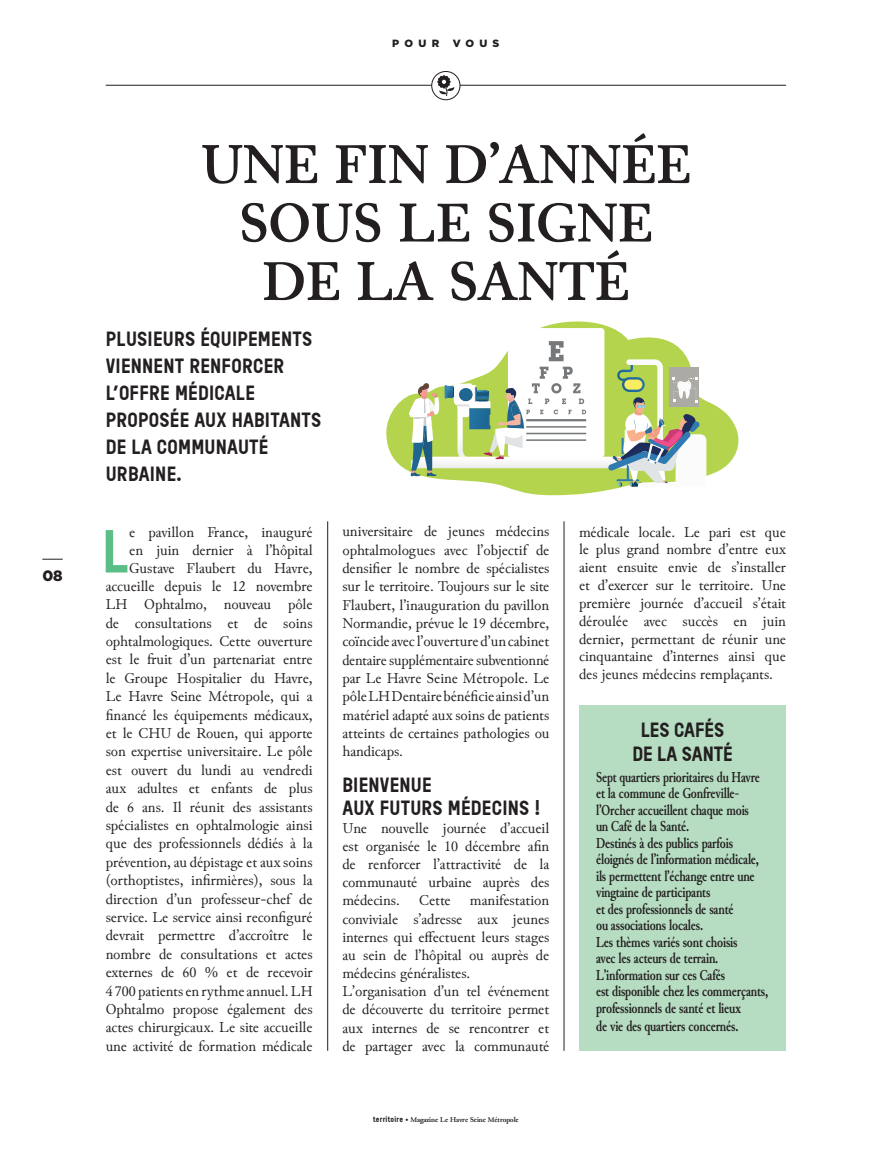
<style>
.page{position:relative;width:891px;height:1149px;background:#fff}
.page>*{position:absolute;margin:0;border:0;box-sizing:border-box;transform-origin:0 0}
.t1{font:700 57.15px "Reglo";color:#5bbe86}
.t2{font:700 57px/58.5px "Junicode";color:#231f20;text-align:center}
.t3{font:700 19.5px/27px "Reglo";letter-spacing:.01em;color:#231f20}
.t4{font:15px/18.3px "Junicode";color:#231f20;text-align:justify}
.t5{font:700 condensed 15px/16.5px "Junicode";letter-spacing:-.01em;color:#231f20}
.t6{font:900 15px "Gotham HTF";color:#231f20}
.t7{font:900 10.5px "Gotham HTF";letter-spacing:.5em;color:#231f20}
.t8{font:700 7.5px "Junicode";letter-spacing:-.01em;color:#231f20}
.s1{font-family:"Reglo"}
</style>
<div class="page">
<hr style="left:327px;top:521px;width:1px;height:530px;background:#231f20">
<hr style="left:564px;top:521px;width:1px;height:530px;background:#231f20">
<div style="left:579px;top:705px;width:207px;height:346px;background:#b6ddc2"></div>
<svg style="left:386px;top:321px;width:353px;height:174px"></svg>
<div style="left:508px;top:328px;width:96px;height:129px;background:#fff;border-radius:3px"></div>
<svg style="left:409px;top:341px;width:297px;height:147px"></svg>
<hr style="left:106px;top:85px;width:680px;height:1px;background:#231f20">
<svg style="left:432px;top:71px;width:28px;height:29px"></svg>
<div style="left:432px;top:71px;width:28px;height:29px;border:1px solid #231f20;border-radius:50%"></div>
<svg style="left:437px;top:75px;width:17px;height:21px"></svg>
<svg style="left:42px;top:559px;width:21px;height:1px"></svg>
<p class="t6" style="left:42px;top:567px;width:22px">08</p>
<p class="t7" style="left:392px;top:37px;width:49px">POUR</p>
<p class="t7" style="left:453px;top:37px;width:48px">VOUS</p>
<h2 class="t2" style="left:201px;top:136px;width:492px">UNE FIN D’ANNÉE<br>SOUS LE SIGNE<br>DE LA SANTÉ</h2>
<h3 class="t3" style="left:106px;top:325px;width:217px">PLUSIEURS ÉQUIPEMENTS<br>VIENNENT RENFORCER<br>L’OFFRE MÉDICALE<br>PROPOSÉE AUX HABITANTS<br>DE LA COMMUNAUTÉ<br>URBAINE.</h3>
<p class="t4" style="left:106px;top:523px;width:208px;text-align:right">e pavillon France, inauguré<br>en juin dernier à l’hôpital Gustave Flaubert du Havre, accueille depuis le 12 novembre LH Ophtalmo, nouveau pôle de consultations et de soins ophtalmologiques. Cette ouverture est le fruit d’un partenariat entre le Groupe Hospitalier du Havre, Le Havre Seine Métropole, qui a financé les équipements médicaux, et le CHU de Rouen, qui apporte son expertise universitaire. Le pôle est ouvert du lundi au vendredi aux adultes et enfants de plus de 6 ans. Il réunit des assistants spécialistes en ophtalmologie ainsi que des professionnels dédiés à la prévention, au dépistage et aux soins (orthoptistes, infirmières), sous la direction d’un professeur-chef de service. Le service ainsi reconfiguré devrait permettre d’accroître le nombre de consultations et actes externes de 60 % et de recevoir 4 700 patients en rythme annuel. LH Ophtalmo propose également des actes chirurgicaux. Le site accueille une activité de formation médicale</p>
<p class="t4" style="left:342px;top:523px;width:208px">universitaire de jeunes médecins ophtalmologues avec l’objectif de densifier le nombre de spécialistes sur le territoire. Toujours sur le site Flaubert, l’inauguration du pavillon Normandie, prévue le 19 décembre, coïncide avec l’ouverture d’un cabinet dentaire supplémentaire subventionné par Le Havre Seine Métropole. Le pôle LH Dentaire bénéficie ainsi d’un matériel adapté aux soins de patients atteints de certaines pathologies ou handicaps.</p>
<h1 class="t1" style="left:102px;top:518px;width:29px">L</h1>
<h3 class="t3" style="left:342px;top:773px;width:199px;line-height:22.8px">BIENVENUE<br>AUX FUTURS MÉDECINS !</h3>
<p class="t4" style="left:342px;top:819px;width:208px">Une nouvelle journée d’accueil est organisée le 10 décembre afin de renforcer l’attractivité de la communauté urbaine auprès des médecins.</p>
<p class="t4" style="left:342px;top:892px;width:208px;text-align:left;text-indent:128px">manifestation conviviale s’adresse aux jeunes internes qui effectuent leurs stages au sein de l’hôpital ou auprès de médecins généralistes.<br>L’organisation d’un tel événement de découverte du territoire permet aux internes de se rencontrer et de partager avec la communauté</p>
<p class="t4" style="left:419px;top:892px;width:33px">Cette</p>
<p class="t8" style="left:373px;top:1114px;width:147px"><span class="s1">territoire •</span> Magazine Le Havre Seine Métropole</p>
<p class="t4" style="left:579px;top:523px;width:208px;line-height:17.9px">médicale locale. Le pari est que le plus grand nombre d’entre eux aient ensuite envie de s’installer et d’exercer sur le territoire. Une première journée d’accueil s’était déroulée avec succès en juin dernier, permettant de réunir une cinquantaine d’internes ainsi que des jeunes médecins remplaçants.</p>
<h3 class="t3" style="left:632px;top:718px;width:102px;line-height:24px;text-align:center">LES CAFÉS<br>DE LA SANTÉ</h3>
<p class="t5" style="left:596px;top:768px;width:174px">Sept quartiers prioritaires du Havre et la commune de Gonfreville&shy;l’Orcher accueillent chaque mois<br>un Café de la Santé.<br>Destinés à des publics parfois éloignés de l’information médicale, ils permettent l’échange entre une vingtaine de participants<br>et des professionnels de santé<br>ou associations locales.<br>Les thèmes variés sont choisis<br>avec les acteurs de terrain.<br>L’information sur ces Cafés<br>est disponible chez les commerçants, professionnels de santé et lieux</p>
<p class="t5" style="left:596px;top:1017px;width:144px">de vie des quartiers concernés.</p>
</div>
